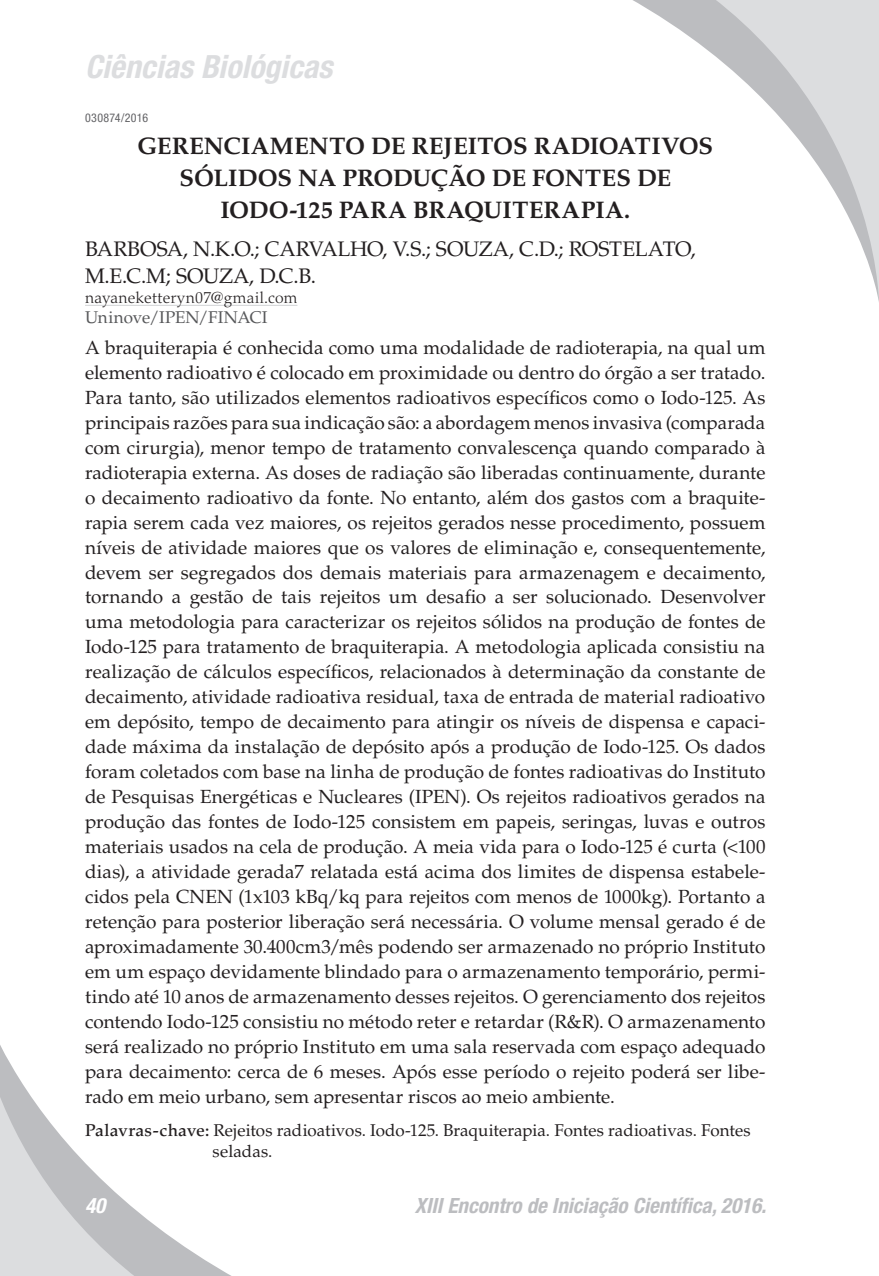
<style>
.page{position:relative;width:879px;height:1276px;background:#fff}
.page>*{position:absolute;margin:0;border:0;box-sizing:border-box;transform-origin:0 0}
.t1{font:italic 700 condensed 32px "Helvetica Neue LT Std";color:#dcdddf}
.An_2Titulo{font:700 24px/32px "Palatino LT Std";letter-spacing:.005em;color:#231f20;text-align:center}
.An_3Autor{font:21px/27px "Palatino LT Std";letter-spacing:-.01em;color:#231f20}
.t2{font:italic 700 condensed 21px "Helvetica Neue LT Std";color:#bcbdc0}
.t3{font:italic 700 condensed 21px "Helvetica Neue LT Std";color:#fff}
.An_Normal{font:19px/25px "Palatino LT Std";color:#231f20;text-align:justify}
.An_6Palavras-chave{font:17px/21.4px "Palatino LT Std";color:#231f20}
.An_5Autor_Instituiçã{font:17px "Palatino LT Std";color:#57585a}
.An_4Autor_mail{font:300 16px "Palatino LT Std";letter-spacing:.015em;color:#231f20}
.An_1codtex{font:condensed 12px "Helvetica Neue LT Std";letter-spacing:.025em;color:#636366}
.s1{font-weight:500}
</style>
<div class="page">
<svg style="left:174px;top:1239px;width:57px;height:37px"></svg>
<svg style="left:0;top:1045px;width:174px;height:231px"></svg>
<svg style="left:633px;top:0;width:42px;height:27px"></svg>
<svg style="left:675px;top:0;width:204px;height:302px"></svg>
<hr style="left:85px;top:305px;width:212px;height:1px;background:#d1d2d4">
<h1 class="t1" style="left:85px;top:47px;width:249px">Ciências Biológicas</h1>
<p class="An_1codtex" style="left:85px;top:111px;width:65px">030874/2016</p>
<p class="An_2Titulo" style="left:137px;top:130px;width:577px">GERENCIAMENTO DE REJEITOS RADIOATIVOS<br>SÓLIDOS NA PRODUÇÃO DE FONTES DE<br>IODO-125 PARA BRAQUITERAPIA.</p>
<p class="An_3Autor" style="left:85px;top:236px;width:612px">BARBOSA, N.K.O.; CARVALHO, V.S.; SOUZA, C.D.; ROSTELATO,<br>M.E.C.M; SOUZA, D.C.B.</p>
<p class="An_4Autor_mail" style="left:85px;top:289px;width:214px">nayaneketteryn07@gmail.com</p>
<p class="An_5Autor_Instituiçã" style="left:85px;top:307px;width:184px">Uninove/IPEN/FINACI</p>
<p class="An_Normal" style="left:85px;top:335px;width:682px">A braquiterapia é conhecida como uma modalidade de radioterapia, na qual um elemento radioativo é colocado em proximidade ou dentro do órgão a ser tratado.<br>Para tanto, são utilizados elementos radioativos específicos como o Iodo-125. As principais razões para sua indicação são: a abordagem menos invasiva (comparada com cirurgia), menor tempo de tratamento convalescença quando comparado à radioterapia externa. As doses de radiação são liberadas continuamente, durante o decaimento radioativo da fonte. No entanto, além dos gastos com a braquite&shy;rapia serem cada vez maiores, os rejeitos gerados nesse procedimento, possuem níveis de atividade maiores que os valores de eliminação e, consequentemente, devem ser segregados dos demais materiais para armazenagem e decaimento, tornando a gestão de tais rejeitos um desafio a ser solucionado. Desenvolver uma metodologia para caracterizar os rejeitos sólidos na produção de fontes de Iodo-125 para tratamento de braquiterapia. A metodologia aplicada consistiu na realização de cálculos específicos, relacionados à determinação da constante de decaimento, atividade radioativa residual, taxa de entrada de material radioativo em depósito, tempo de decaimento para atingir os níveis de dispensa e capaci&shy;dade máxima da instalação de depósito após a produção de Iodo-125. Os dados foram coletados com base na linha de produção de fontes radioativas do Instituto de Pesquisas Energéticas e Nucleares (IPEN). Os rejeitos radioativos gerados na produção das fontes de Iodo-125 consistem em papeis, seringas, luvas e outros materiais usados na cela de produção. A meia vida para o Iodo-125 é curta (&lt;100 dias), a atividade gerada7 relatada está acima dos limites de dispensa estabele&shy;cidos pela CNEN (1x103 kBq/kq para rejeitos com menos de 1000kg). Portanto a retenção para posterior liberação será necessária. O volume mensal gerado é de aproximadamente 30.400cm3/mês podendo ser armazenado no próprio Instituto em um espaço devidamente blindado para o armazenamento temporário, permi&shy;tindo até 10 anos de armazenamento desses rejeitos. O gerenciamento dos rejeitos contendo Iodo-125 consistiu no método reter e retardar (R&amp;R). O armazenamento será realizado no próprio Instituto em uma sala reservada com espaço adequado para decaimento: cerca de 6 meses. Após esse período o rejeito poderá ser libe&shy;rado em meio urbano, sem apresentar riscos ao meio ambiente.</p>
<p class="An_6Palavras-chave" style="left:213px;top:1119px;width:539px;text-indent:-128px"><span class="s1">Palavras-chave:</span> Rejeitos radioativos. Iodo-125. Braquiterapia. Fontes radioativas. Fontes seladas.</p>
<p class="t3" style="left:85px;top:1192px;width:22px">40</p>
<p class="t2" style="left:415px;top:1192px;width:353px">XIII Encontro de Iniciação Científica, 2016.</p>
</div>
